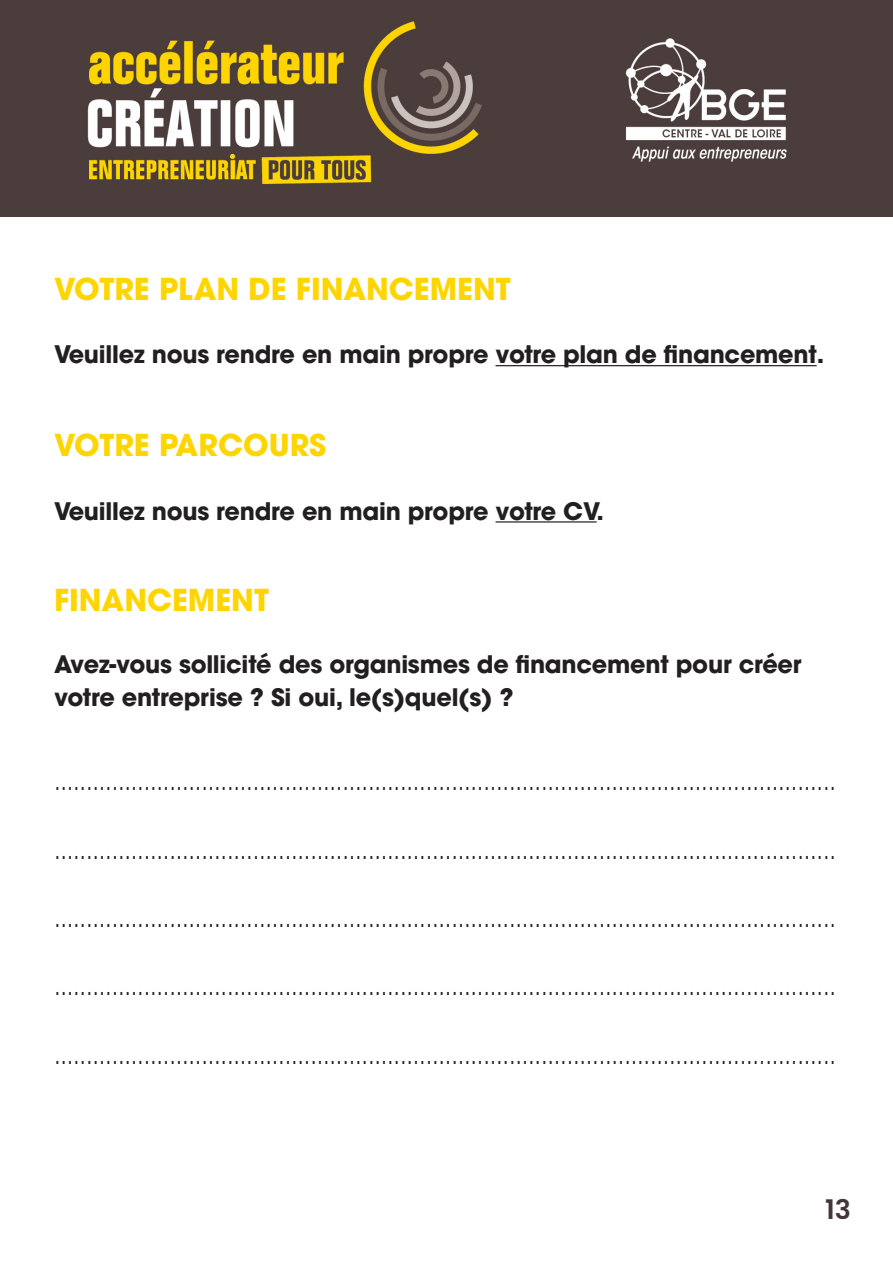
<style>
.page{position:relative;width:893px;height:1263px;background:#fff}
.page>*{position:absolute;margin:0;border:0;box-sizing:border-box;transform-origin:0 0}
.t1{font:700 30px "ITC Avant Garde Pro";color:#fed501}
.t2{font:600 27px "Poppins";color:#413739}
.t3{font:24px "ITC Avant Garde Pro";color:#231f20}
.t4{font:700 24px/33px "ITC Avant Garde Pro";letter-spacing:-.01em;color:#231f20}
</style>
<div class="page">
<img style="left:0;top:0;width:893px;height:217px">
<hr style="left:495px;top:365px;width:322px;height:1px;background:#231f20">
<hr style="left:495px;top:521px;width:102px;height:1px;background:#231f20">
<p class="t1" style="left:54px;top:269px;width:458px">VOTRE PLAN DE FINANCEMENT</p>
<p class="t4" style="left:54px;top:338px;width:772px">Veuillez nous rendre en main propre votre plan de financement.</p>
<p class="t1" style="left:54px;top:425px;width:274px">VOTRE PARCOURS</p>
<p class="t4" style="left:54px;top:494px;width:552px">Veuillez nous rendre en main propre votre CV.</p>
<p class="t1" style="left:54px;top:580px;width:216px">FINANCEMENT</p>
<p class="t4" style="left:54px;top:648px;width:749px">Avez-vous sollicité des organismes de financement pour créer votre entreprise ? Si oui, le(s)quel(s) ?</p>
<p class="t3" style="left:54px;top:766px;width:784px">..........................................................................................................................</p>
<p class="t3" style="left:54px;top:835px;width:784px">..........................................................................................................................</p>
<p class="t3" style="left:54px;top:903px;width:784px">..........................................................................................................................</p>
<p class="t3" style="left:54px;top:971px;width:784px">..........................................................................................................................</p>
<p class="t3" style="left:54px;top:1040px;width:784px">..........................................................................................................................</p>
<p class="t2" style="left:825px;top:1194px;width:27px">13</p>
</div>
